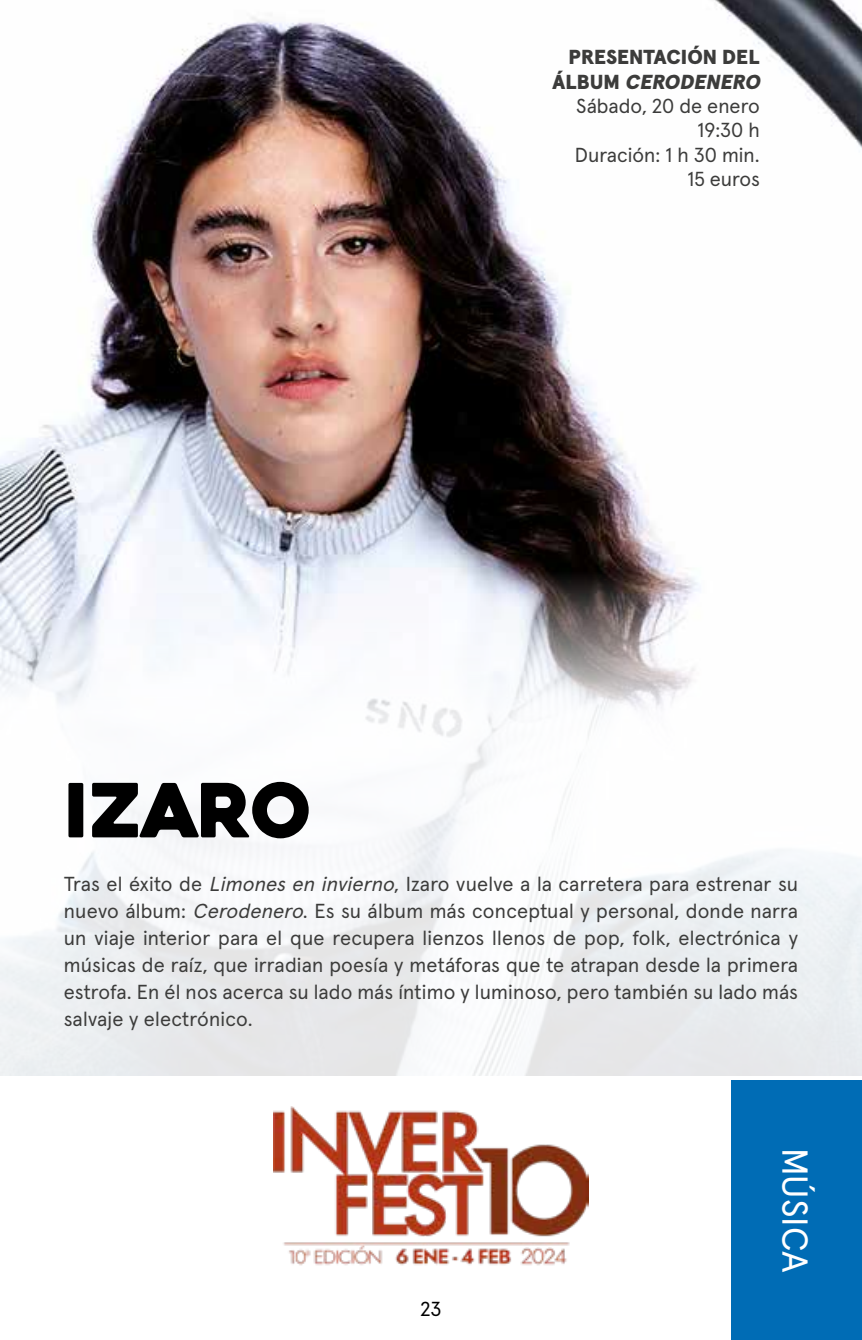
<style>
.page{position:relative;width:862px;height:1340px;background:#fff}
.page>*{position:absolute;margin:0;border:0;box-sizing:border-box;transform-origin:0 0}
.t1{font:74.48px "Heavitas";letter-spacing:-.005em;color:#000}
.t2{font:36px "Apercu Pro";color:#fff}
.t3{font:20.25px/24.3px "Apercu Pro";color:#3c3c3b;text-align:right}
.t4{font:20.25px "Apercu Pro";color:#000}
.s1{font-weight:900}
.s2{font-weight:900;font-style:italic}
.s3{font-style:italic}
</style>
<div class="page">
<img style="left:1px;top:0;width:860px;height:561px">
<div style="left:730px;top:1080px;width:131px;height:259px;background:#006cb5"></div>
<svg style="left:0;top:561px;width:861px;height:515px"></svg>
<img style="left:274px;top:1106px;width:313px;height:160px">
<p class="t3" style="left:551px;top:44px;width:214px"><span class="s1">PRESENTACIÓN DEL<br>Á L B U M</span> <span class="s2">CERODENERO<br></span>Sábado, 20 de enero<br>19:30 h<br>Duración: 1 h 30 min.<br>15 euros</p>
<h1 class="t1" style="left:64px;top:764px;width:250px">IZARO</h1>
<p class="t3" style="left:64px;top:869px;width:735px;line-height:27px;text-align:justify">Tras el éxito de <span class="s3">Limonesen invierno</span>, Izaro vuelve a la carretera para estrenar su nuevo álbum: <span class="s3">Cerodenero</span>. Es su álbum más conceptual y personal, donde narra un viaje interior para el que recupera lienzos llenos de pop, folk, electrónica y músicas de raíz, que irradian poesía y metáforas que te atrapan desde la primera estrofa. En él nos acerca su lado más íntimo y luminoso, pero también su lado más salvaje y electrónico.</p>
<p class="t4" style="left:420px;top:1293px;width:23px">23</p>
<h2 class="t2" style="left:822px;top:1147px;width:126px;rotate:90deg">MÚSICA</h2>
</div>
